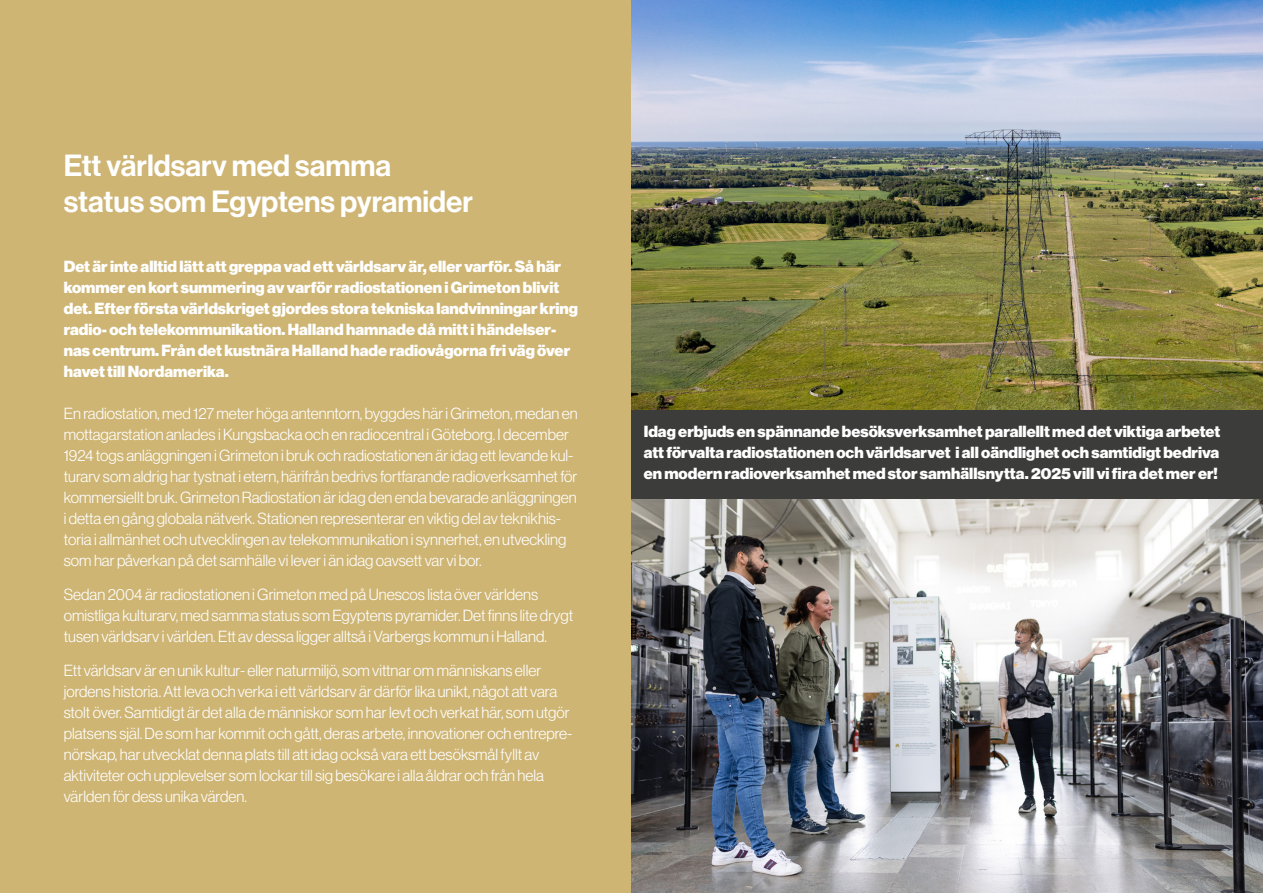
<style>
.page{position:relative;width:1263px;height:893px;background:#ceb574}
.page>*{position:absolute;margin:0;border:0;box-sizing:border-box;transform-origin:0 0}
.Rubrik_svart_-_guld{font:30px/36px "N Haas Grotesk DS Pro 65 Md";color:#fff}
.Brödtext_svart{font:15.75px/21px "N Haas Grotesk DS Pro 45 Lt";color:#fff}
.Rubrik_svart{font:15.75px/21px "N Haas Grotesk DS Pro 45 Lt";color:#fff}
.Rubrik_svart-2{font:15.75px/21px "N Haas Grotesk DS Pro 95 Blk";color:#fff}
</style>
<div class="page">
<img style="left:631px;top:0;width:632px;height:410px">
<img style="left:631px;top:499px;width:632px;height:394px">
<div style="left:631px;top:410px;width:632px;height:89px;background:#3c3c3b"></div>
<p class="Rubrik_svart_-_guld" style="left:64px;top:148px;width:411px">Ett världsarv med samma status som Egyptens pyramider</p>
<p class="Rubrik_svart-2" style="left:64px;top:256px;width:516px">Det är inte alltid lätt att greppa vad ett världsarv är, eller varför. Så här kommer en kort summering av varför radiostationen i Grimeton blivit det. Efter första världskriget gjordes stora tekniska landvinningar kring radio- och telekommunikation. Halland hamnade då mitt i händelser&shy;nas centrum. Från det kustnära Halland hade radiovågorna fri väg över havet till Nordamerika.</p>
<p class="Rubrik_svart" style="left:64px;top:403px;width:515px">En radiostation, med 127 meter höga antenntorn, byggdes här i Grimeton, medan en mottagarstation anlades i Kungsbacka och en radiocentral i Göteborg. I december 1924 togs anläggningen i Grimeton i bruk och radiostationen är idag ett levande kul&shy;turarv som aldrig har tystnat i etern, härifrån bedrivs fortfarande radioverksamhet för kommersiellt bruk. Grimeton Radiostation är idag den enda bevarade anläggningen i detta en gång globala nätverk. Stationen representerar en viktig del av teknikhis&shy;toria i allmänhet och utvecklingen av telekommunikation i synnerhet, en utveckling som har påverkan på det samhälle vi lever i än idag oavsett var vi bor.</p>
<p class="Brödtext_svart" style="left:64px;top:584px;width:511px">Sedan 2004 är radiostationen i Grimeton med på Unescos lista över världens omistliga kulturarv, med samma status som Egyptens pyramider. Det finns lite drygt tusen världsarv i världen. Ett av dessa ligger alltså i Varbergs kommun i Halland.</p>
<p class="Brödtext_svart" style="left:64px;top:660px;width:510px">Ett världsarv är en unik kultur- eller naturmiljö, som vittnar om människans eller jordens historia. Att leva och verka i ett världsarv är därför lika unikt, något att vara stolt över. Samtidigt är det alla de människor som har levt och verkat här, som utgör platsens själ. De som har kommit och gått, deras arbete, innovationer och entrepre&shy;nörskap, har utvecklat denna plats till att idag också vara ett besöksmål fyllt av aktiviteter och upplevelser som lockar till sig besökare i alla åldrar och från hela världen för dess unika värden.</p>
<p class="Rubrik_svart-2" style="left:644px;top:421px;width:578px;text-align:justify">Idag erbjuds en spännande besöksverksamhet parallellt med det viktiga arbetet att förvalta radiostationen och världsarvet i all oändlighet och samtidigt bedriva en modern radioverksamhet med stor samhällsnytta. 2025 vill vi fira det mer er!</p>
</div>
